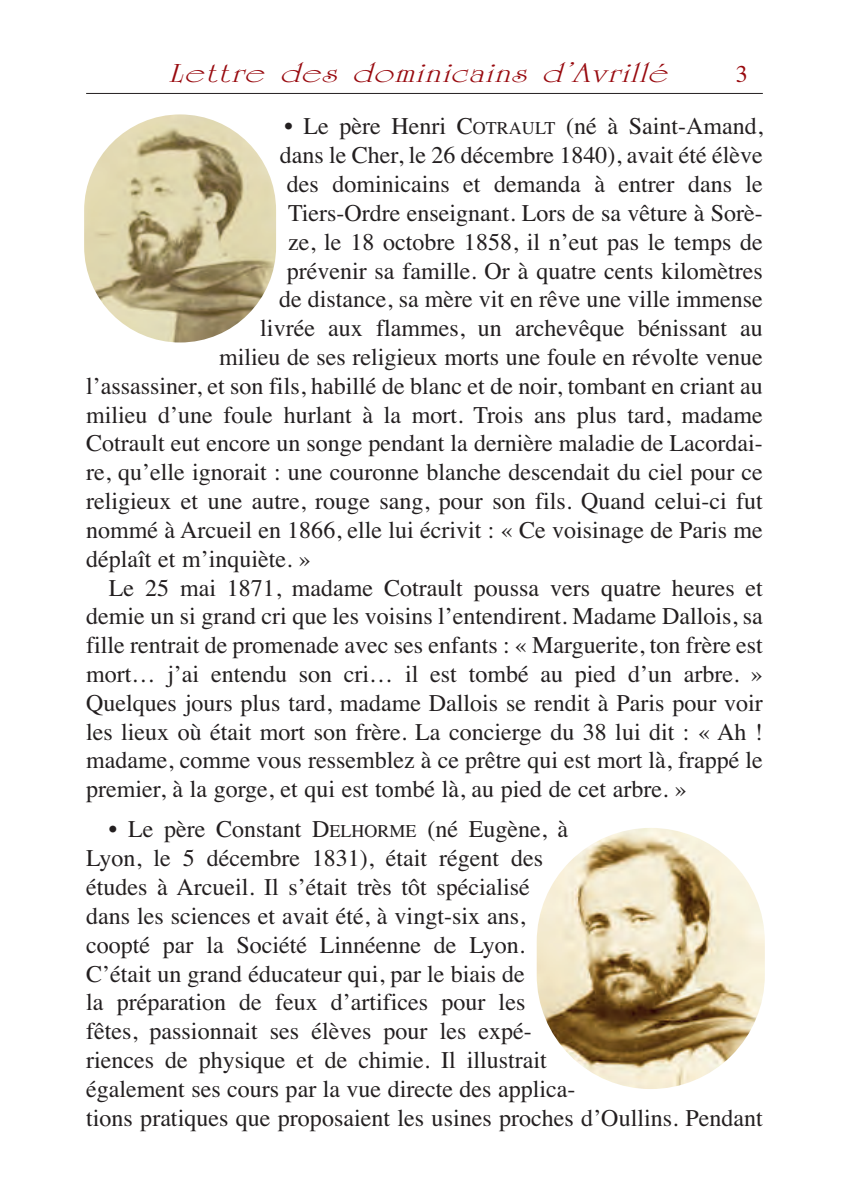
<style>
.page{position:relative;width:849px;height:1198px;background:#fff}
.page>*{position:absolute;margin:0;border:0;box-sizing:border-box;transform-origin:0 0}
.t1{font:italic 28px "University Roman";letter-spacing:.045em;color:#98090e;scale:1.4 1}
.t2{font:24px/28.8px "Times";color:#231f20}
.t3{font:24px "Times";color:#98090e}
.s1{font-size:18px}
</style>
<div class="page">
<hr style="left:86px;top:93px;width:676px;height:1px;background:#231f20">
<img style="left:84px;top:114px;width:192px;height:228px;border-radius:96px">
<img style="left:536px;top:828px;width:228px;height:260px">
<p class="t1" style="left:169px;top:62px;width:362px">Lettre des dominicains d ’Avrillé</p>
<p class="t3" style="left:736px;top:65px;width:13px">3</p>
<p class="t2" style="left:284px;top:114px;width:480px">• Le père Henri C<span class="s1">OTRAULT</span> (né à Saint-Amand,</p>
<p class="t2" style="left:280px;top:143px;width:484px">dans le Cher, le 26 décembre 1840), avait été élève</p>
<p class="t2" style="left:287px;top:172px;width:477px">des dominicains et demanda à entrer dans le</p>
<p class="t2" style="left:288px;top:201px;width:476px">Tiers-Ordre enseignant. Lors de sa vêture à Sorè-</p>
<p class="t2" style="left:288px;top:229px;width:476px">ze, le 18 octobre 1858, il n’eut pas le temps de</p>
<p class="t2" style="left:287px;top:258px;width:477px">prévenir sa famille. Or à quatre cents kilomètres</p>
<p class="t2" style="left:279px;top:287px;width:485px">de distance, sa mère vit en rêve une ville immense</p>
<p class="t2" style="left:260px;top:316px;width:504px">livrée aux flammes, un archevêque bénissant au</p>
<p class="t2" style="left:219px;top:345px;width:545px">milieu de ses religieux morts une foule en révolte venue</p>
<p class="t2" style="left:86px;top:373px;width:678px">l’assassiner, et son fils, habillé de blanc et de noir, tombant en criant au</p>
<p class="t2" style="left:86px;top:402px;width:678px">milieu d’une foule hurlant à la mort. Trois ans plus tard, madame</p>
<p class="t2" style="left:86px;top:431px;width:678px">Cotrault eut encore un songe pendant la dernière maladie de Lacordai-</p>
<p class="t2" style="left:86px;top:460px;width:678px">re, qu’elle ignorait : une couronne blanche descendait du ciel pour ce</p>
<p class="t2" style="left:86px;top:489px;width:678px">religieux et une autre, rouge sang, pour son fils. Quand celui-ci fut</p>
<p class="t2" style="left:86px;top:517px;width:678px">nommé à Arcueil en 1866, elle lui écrivit : « Ce voisinage de Paris me</p>
<p class="t2" style="left:86px;top:546px;width:226px">déplaît et m’inquiète. »</p>
<p class="t2" style="left:109px;top:575px;width:655px">Le 25 mai 1871, madame Cotrault poussa vers quatre heures et</p>
<p class="t2" style="left:86px;top:604px;width:678px">demie un si grand cri que les voisins l’entendirent. Madame Dallois, sa</p>
<p class="t2" style="left:86px;top:633px;width:678px">fille rentrait de promenade avec ses enfants : « Marguerite, ton frère est</p>
<p class="t2" style="left:86px;top:661px;width:678px">mort… j’ai entendu son cri… il est tombé au pied d’un arbre. »</p>
<p class="t2" style="left:86px;top:690px;width:678px">Quelques jours plus tard, madame Dallois se rendit à Paris pour voir</p>
<p class="t2" style="left:86px;top:719px;width:678px">les lieux où était mort son frère. La concierge du 38 lui dit : « Ah !</p>
<p class="t2" style="left:86px;top:748px;width:678px">madame, comme vous ressemblez à ce prêtre qui est mort là, frappé le</p>
<p class="t2" style="left:86px;top:777px;width:602px">premier, à la gorge, et qui est tombé là, au pied de cet arbre. »</p>
<p class="t2" style="left:86px;top:817px;width:678px;text-indent:23px">• Le père Constant D<span class="s1">ELHORME</span> (né Eugène, à<br>Lyon, le 5 décembre 1831), était régent des<br>études à Arcueil. Il s’était très tôt spécialisé<br>dans les sciences et avait été, à vingt-six ans,<br>coopté par la Société Linnéenne de Lyon.<br>C’était un grand éducateur qui, par le biais de<br>la préparation de feux d’artifices pour les<br>fêtes, passionnait ses élèves pour les expé-<br>riences de physique et de chimie. Il illustrait<br>également ses cours par la vue directe des applica-<br>tions pratiques que proposaient les usines proches d’Oullins. Pendant</p>
</div>
